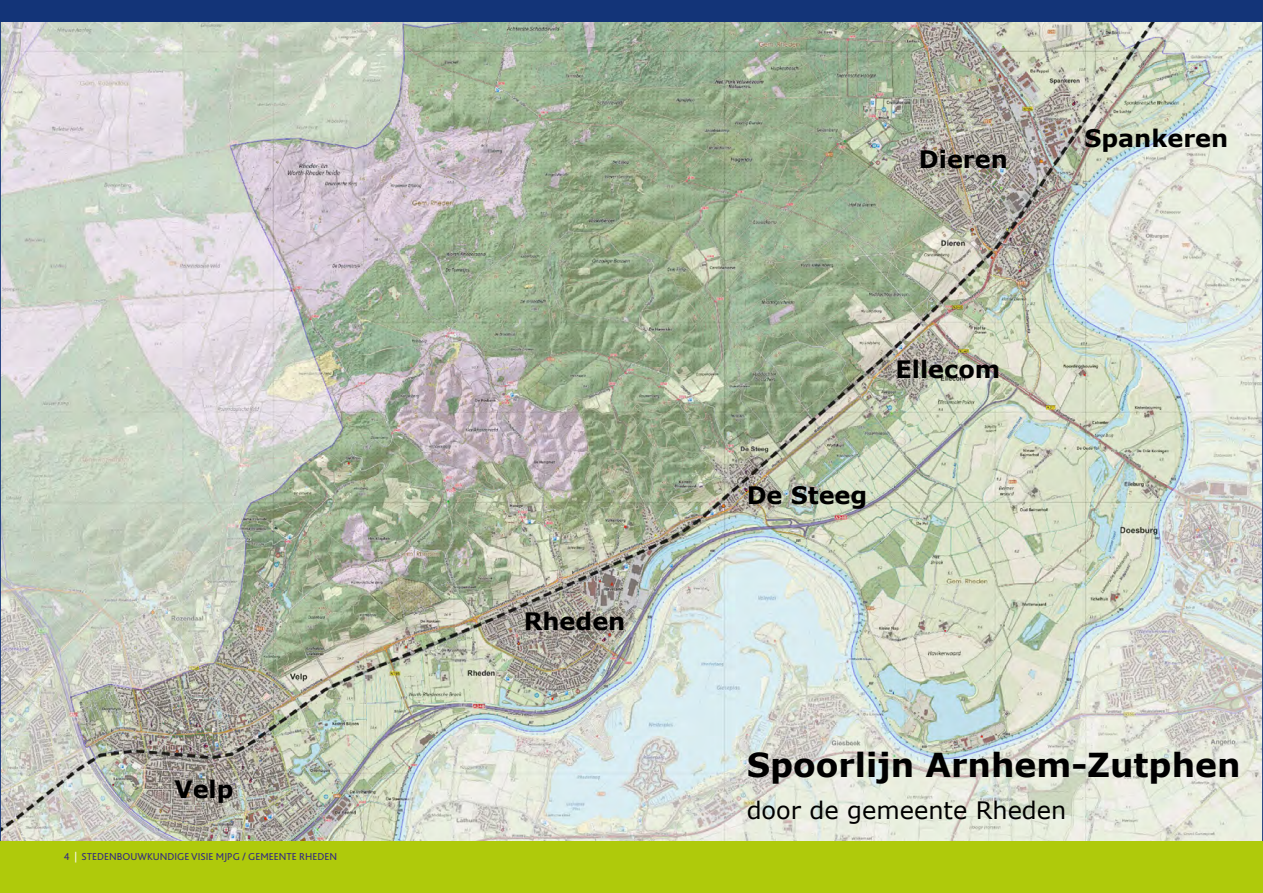
<style>
.page{position:relative;width:1263px;height:893px;background:#fff}
.page>*{position:absolute;margin:0;border:0;box-sizing:border-box;transform-origin:0 0}
.t1{font:700 33px "Verdana";color:#000}
.t2{font:700 24px "Verdana";color:#000}
.t3{font:24px "Verdana";color:#000}
.t4{font:10.5px "Bliss 2";color:#312783}
.s1{color:#fff}
</style>
<div class="page">
<img style="left:2px;top:21px;width:1259px;height:821px">
<div style="left:0;top:842px;width:1263px;height:51px;background:#afca0b"></div>
<div style="left:0;top:0;width:1263px;height:21px;background:#133478"></div>
<h2 class="t2" style="left:174px;top:774px;width:61px">Velp</h2>
<p class="t4" style="left:64px;top:850px;width:275px">4 <span class="s1">|</span> STEDENBOUWKUNDIGE VISIE MJPG / GEMEENTE RHEDEN</p>
<h2 class="t2" style="left:524px;top:606px;width:103px">Rheden</h2>
<h2 class="t2" style="left:919px;top:144px;width:91px">Dieren</h2>
<h2 class="t2" style="left:895px;top:354px;width:106px">Ellecom</h2>
<h2 class="t2" style="left:747px;top:480px;width:122px">De Steeg</h2>
<h2 class="t2" style="left:1084px;top:123px;width:145px">Spankeren</h2>
<h1 class="t1" style="left:747px;top:744px;width:495px">Spoorlijn Arnhem-Zutphen</h1>
<h2 class="t3" style="left:747px;top:794px;width:321px">door de gemeente Rheden</h2>
</div>
